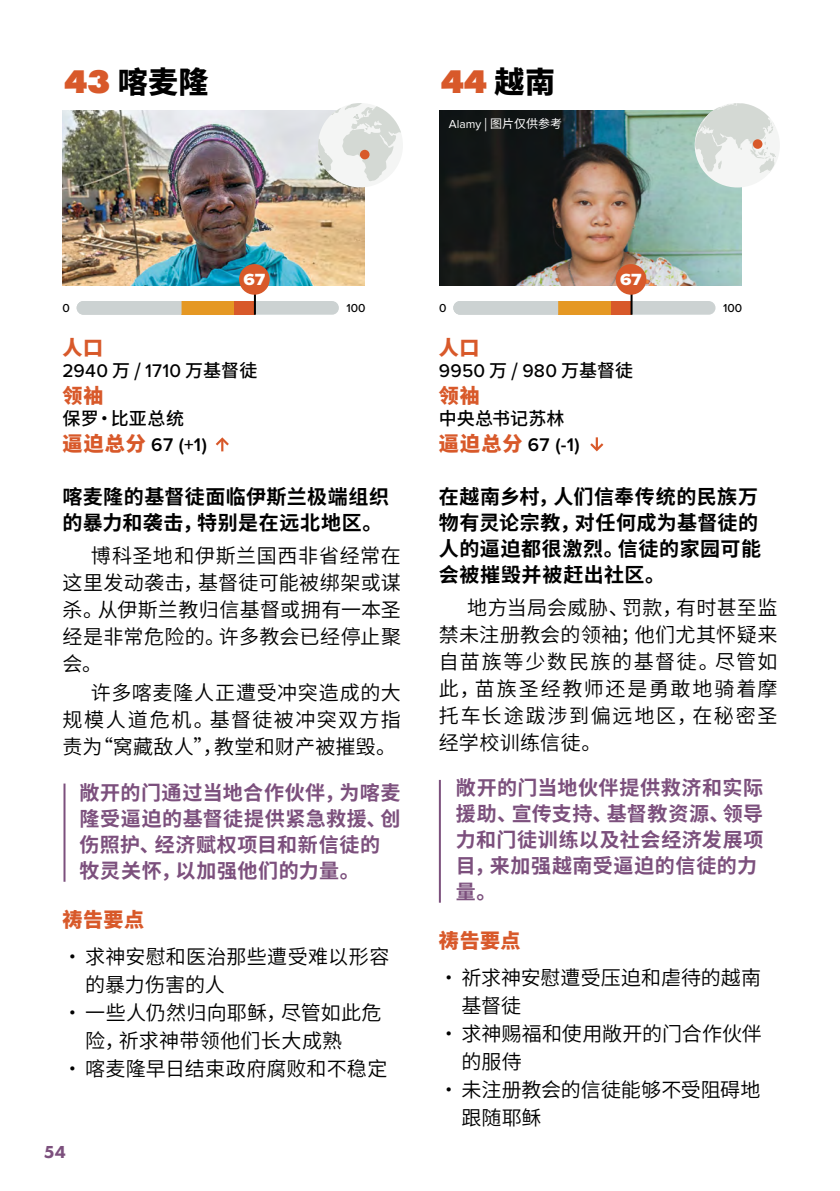
<style>
.page{position:relative;width:840px;height:1191px;background:#fff}
.page>*{position:absolute;margin:0;border:0;box-sizing:border-box;transform-origin:0 0}
.t1{font:800 34px "Futura PT";color:#d8592a}
.t2{font:800 30px "Source Han Sans SC";color:#000}
.t3{font:20px/27px "Source Han Sans SC";letter-spacing:.015em;color:#000}
.t4{font:700 20px/26px "Source Han Sans SC";letter-spacing:.03em;color:#7c507d}
.t5{font:700 20px/26px "Source Han Sans SC";letter-spacing:.025em;color:#000}
.t6{font:20px/28px "Source Han Sans SC";letter-spacing:-.01em;color:#000}
.t7{font:800 20px "Source Han Sans SC";letter-spacing:.025em;color:#d8592a}
.t8{font:500 19px "Proxima Nova";letter-spacing:.01em;color:#000}
.t9{font:600 19px "Proxima Nova";color:#000}
.t10{font:500 18px "Source Han Sans SC";letter-spacing:.01em;color:#000}
.t11{font:800 18px "Futura PT";color:#7c507d}
.t12{font:16.8px "Proxima Nova Wide Extrabld";color:#fff}
.t13{font:12px "Source Han Sans SC";color:#fff}
.t14{font:500 12px "Proxima Nova";color:#000}
.s1{font-family:"Futura PT";font-size:34px;color:#d8592a}
.s2{font-family:"Source Han Sans SC";font-size:30px;color:#000}
.s3{font-family:"Proxima Nova"}
.s4{font-family:"Source Han Sans SC";font-size:18px}
.s5{font-family:"Source Han Sans SC";font-weight:800;font-size:20px;color:#d8592a}
</style>
<div class="page">
<img style="left:62px;top:111px;width:302px;height:174px">
<img style="left:439px;top:111px;width:302px;height:174px">
<hr style="left:63px;top:783px;width:2px;height:98px;background:#7c507d">
<hr style="left:438px;top:780px;width:2px;height:122px;background:#7c507d">
<div style="left:318px;top:103px;width:85px;height:84px;background:#f4f5f4;border-radius:50%"></div>
<svg style="left:318px;top:103px;width:83px;height:78px"></svg>
<div style="left:360px;top:150px;width:9px;height:9px;background:#d8592a;border-radius:50%"></div>
<svg style="left:215px;top:437px;width:14px;height:14px"></svg>
<svg style="left:590px;top:437px;width:14px;height:15px"></svg>
<div style="left:77px;top:301px;width:262px;height:14px;background:#ccd2d2;border-radius:7px"></div>
<div style="left:234px;top:301px;width:21px;height:14px;background:#d8592a"></div>
<div style="left:181px;top:301px;width:53px;height:14px;background:#e59823"></div>
<hr style="left:254px;top:288px;width:2px;height:27px;background:#000">
<div style="left:239px;top:264px;width:30px;height:31px;background:#d8592a;border-radius:50%"></div>
<div style="left:453px;top:301px;width:262px;height:14px;background:#ccd2d2;border-radius:7px"></div>
<div style="left:610px;top:301px;width:21px;height:14px;background:#d8592a"></div>
<div style="left:558px;top:301px;width:52px;height:14px;background:#e59823"></div>
<hr style="left:630px;top:288px;width:2px;height:27px;background:#000">
<div style="left:615px;top:264px;width:31px;height:31px;background:#d8592a;border-radius:50%"></div>
<div style="left:694px;top:103px;width:85px;height:84px;background:#f4f5f4;border-radius:50%"></div>
<svg style="left:694px;top:103px;width:81px;height:70px"></svg>
<svg style="left:752px;top:139px;width:10px;height:10px"></svg>
<h2 class="t2" style="left:64px;top:65px;width:146px"><span class="s1">43</span> 喀麦隆</h2>
<h1 class="t1" style="left:440px;top:60px;width:116px">44 <span class="s2">越南</span></h1>
<p class="t13" style="left:448px;top:117px;width:115px"><span class="s3">Alamy</span> | 图片仅供参考</p>
<p class="t12" style="left:243px;top:267px;width:23px">67</p>
<p class="t12" style="left:619px;top:267px;width:23px">67</p>
<p class="t14" style="left:63px;top:299px;width:9px">0</p>
<p class="t14" style="left:346px;top:299px;width:21px">100</p>
<p class="t14" style="left:439px;top:299px;width:9px">0</p>
<p class="t14" style="left:722px;top:299px;width:21px">100</p>
<p class="t7" style="left:62px;top:336px;width:42px">人口</p>
<p class="t8" style="left:62px;top:357px;width:196px">2940 <span class="s4">万 /</span> 1710 <span class="s4">万基督徒</span></p>
<p class="t7" style="left:62px;top:385px;width:42px">领袖</p>
<p class="t10" style="left:62px;top:408px;width:123px">保罗·比亚总统</p>
<p class="t9" style="left:62px;top:430px;width:146px"><span class="s5">逼迫总分</span> 67 (+1)</p>
<p class="t7" style="left:438px;top:336px;width:42px">人口</p>
<p class="t8" style="left:438px;top:357px;width:196px">9950 <span class="s4">万 /</span> 980 <span class="s4">万基督徒</span></p>
<p class="t7" style="left:438px;top:385px;width:42px">领袖</p>
<p class="t10" style="left:438px;top:408px;width:127px">中央总书记苏林</p>
<p class="t9" style="left:438px;top:430px;width:142px"><span class="s5">逼迫总分</span> 67 (-1)</p>
<p class="t5" style="left:62px;top:484px;width:328px">喀麦隆的基督徒面临伊斯兰极端组织的暴力和袭击，特别是在远北地区。</p>
<p class="t3" style="left:62px;top:542px;width:340px;text-align:justify;text-indent:28px">博科圣地和伊斯兰国西非省经常在这里发动袭击，基督徒可能被绑架或谋杀。从伊斯兰教归信基督或拥有一本圣经是非常危险的。许多教会已经停止聚会。</p>
<p class="t3" style="left:62px;top:680px;width:340px;text-align:justify;text-indent:28px">许多喀麦隆人正遭受冲突造成的大规模人道危机。基督徒被冲突双方指责为“窝藏敌人”，教堂和财产被摧毁。</p>
<p class="t4" style="left:79px;top:780px;width:322px">敞开的门通过当地合作伙伴，为喀麦隆受逼迫的基督徒提供紧急救援、创伤照护、经济赋权项目和新信徒的牧灵关怀，以加强他们的力量。</p>
<p class="t7" style="left:62px;top:908px;width:83px">祷告要点</p>
<p class="t3" style="left:85px;top:942px;width:306px;line-height:28px;text-indent:-23px">•求神安慰和医治那些遭受难以形容的暴力伤害的人</p>
<p class="t3" style="left:85px;top:998px;width:298px;line-height:28px;text-indent:-23px">•一些人仍然归向耶稣，尽管如此危险，祈求神带领他们长大成熟</p>
<p class="t3" style="left:62px;top:1055px;width:326px">•喀麦隆早日结束政府腐败和不稳定</p>
<p class="t5" style="left:438px;top:484px;width:323px">在越南乡村，人们信奉传统的民族万物有灵论宗教，对任何成为基督徒的人的逼迫都很激烈。信徒的家园可能会被摧毁并被赶出社区。</p>
<p class="t3" style="left:438px;top:594px;width:340px;text-align:justify;text-indent:28px">地方当局会威胁、罚款，有时甚至监禁未注册教会的领袖；他们尤其怀疑来自苗族等少数民族的基督徒。尽管如此，苗族圣经教师还是勇敢地骑着摩托车长途跋涉到偏远地区，在秘密圣经学校训练信徒。</p>
<p class="t4" style="left:455px;top:775px;width:309px">敞开的门当地伙伴提供救济和实际援助、宣传支持、基督教资源、领导力和门徒训练以及社会经济发展项目，来加强越南受逼迫的信徒的力量。</p>
<p class="t7" style="left:438px;top:929px;width:83px">祷告要点</p>
<p class="t3" style="left:461px;top:963px;width:301px;line-height:28px;text-indent:-23px">•祈求神安慰遭受压迫和虐待的越南基督徒</p>
<p class="t3" style="left:461px;top:1019px;width:302px;line-height:28px;text-indent:-23px">•求神赐福和使用敞开的门合作伙伴的服侍</p>
<p class="t6" style="left:461px;top:1075px;width:300px;text-indent:-23px">•未注册教会的信徒能够不受阻碍地跟随耶稣</p>
<p class="t11" style="left:44px;top:1140px;width:24px">54</p>
</div>
